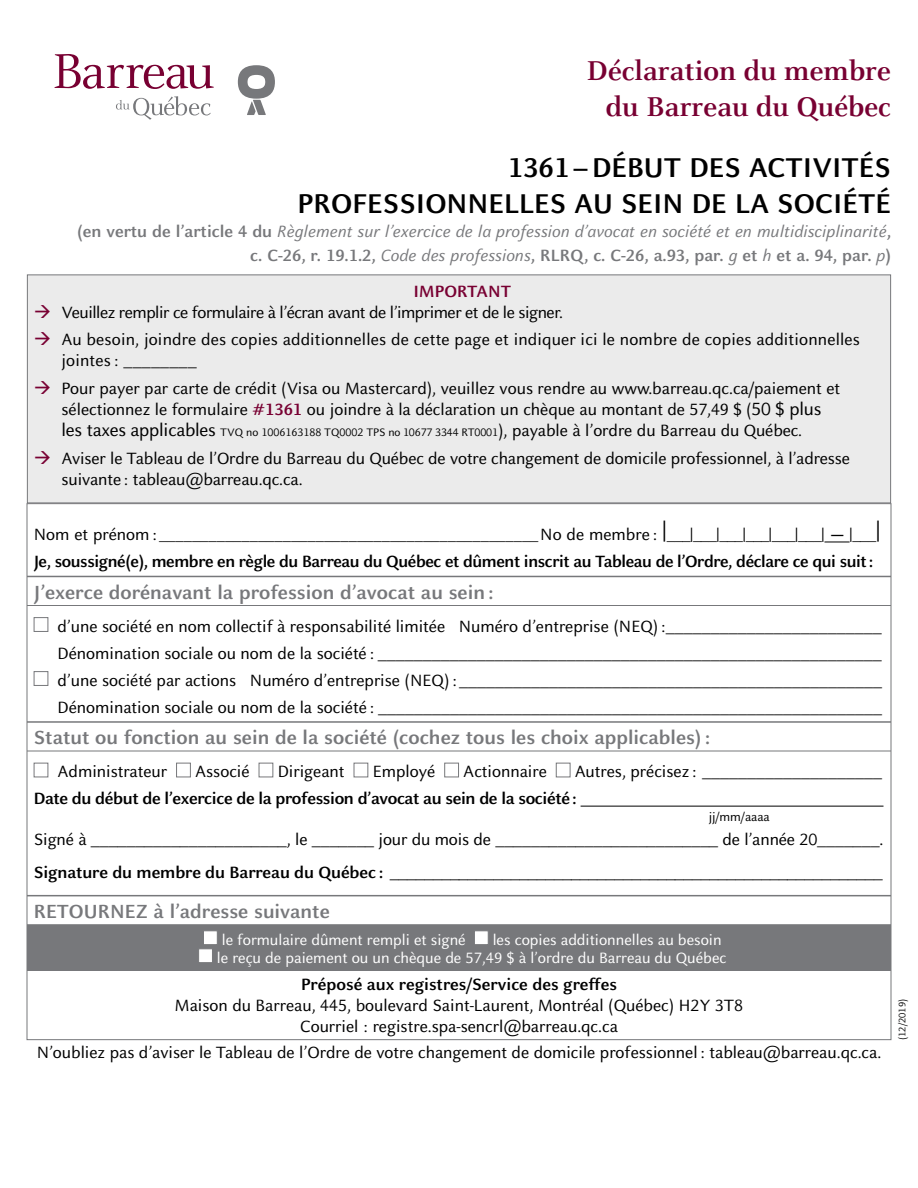
<style>
.page{position:relative;width:918px;height:1188px;background:#fff}
.page>*{position:absolute;margin:0;border:0;box-sizing:border-box;transform-origin:0 0}
.t1{font:700 30px/36px "Barreau Sans";color:#000;text-align:right}
.t2{font:700 30px/36px "Barreau";color:#780032;text-align:right}
.t3{font:700 21px "Barreau Sans";color:#77787b}
.t4{font:18px/21px "Barreau Sans";color:#000}
.t5{font:18px/27px "Helvetica Neue";color:#000;text-align:justify}
.t6{font:italic 18px/24px "Barreau Sans";color:#77787b;text-align:right}
.t7{font:700 18px "Barreau Sans";letter-spacing:-.02em;color:#000}
.t8{font:18px "Barreau Sans";letter-spacing:-.025em;color:#000}
.t9{font:700 18px "Barreau Sans";color:#000}
.t10{font:700 18px "Barreau Sans";color:#780032}
.t11{font:16.5px/18px "Barreau Sans";color:#fff;text-align:right}
.t12{font:16.5px "Helvetica Neue";color:#000}
.t13{font:13.5px "Barreau Sans";color:#000}
.t14{font:12px "Barreau Sans";color:#000}
.t15{font:10.5px "Barreau Sans";color:#000}
.s1{font-weight:700;font-style:normal}
.s2{color:#780032}
.s3{font-family:"Helvetica Neue"}
.s4{font-weight:700;color:#780032}
.s5{font-size:19.5px}
.s6{font-size:18px}
.s7{font-family:"Barreau Sans";font-size:18px}
.s8{font-family:"Barreau Sans"}
.s9{font-family:"Barreau Sans";font-weight:700}
</style>
<div class="page">
<div style="left:27px;top:925px;width:864px;height:46px;background:#77787b"></div>
<div style="left:27px;top:274px;width:864px;height:229px;background:#ebebeb;border:1px solid #77787b"></div>
<svg style="left:116px;top:96px;width:95px;height:24px"></svg>
<svg style="left:55px;top:54px;width:159px;height:35px"></svg>
<svg style="left:238px;top:65px;width:37px;height:50px"></svg>
<svg style="left:824px;top:542px;width:26px;height:1px"></svg>
<hr style="left:27px;top:576px;width:864px;height:1px;background:#77787b">
<hr style="left:27px;top:605px;width:864px;height:1px;background:#77787b">
<hr style="left:27px;top:721px;width:864px;height:2px;background:#77787b">
<hr style="left:27px;top:751px;width:864px;height:1px;background:#77787b">
<hr style="left:581px;top:806px;width:303px;height:1px;background:#000">
<hr style="left:27px;top:895px;width:864px;height:1px;background:#77787b">
<hr style="left:27px;top:924px;width:864px;height:1px;background:#77787b">
<div style="left:34px;top:617px;width:14px;height:15px;background:#fff;border:1px solid #77787b"></div>
<div style="left:34px;top:671px;width:14px;height:15px;background:#fff;border:1px solid #77787b"></div>
<div style="left:34px;top:763px;width:14px;height:14px;background:#fff;border:1px solid #77787b"></div>
<div style="left:176px;top:763px;width:15px;height:14px;background:#fff;border:1px solid #77787b"></div>
<div style="left:259px;top:763px;width:14px;height:14px;background:#fff;border:1px solid #77787b"></div>
<div style="left:354px;top:763px;width:14px;height:14px;background:#fff;border:1px solid #77787b"></div>
<div style="left:444px;top:763px;width:15px;height:14px;background:#fff;border:1px solid #77787b"></div>
<div style="left:556px;top:763px;width:14px;height:14px;background:#fff;border:1px solid #77787b"></div>
<div style="left:203px;top:930px;width:15px;height:15px;background:#fff;border:1px solid #77787b"></div>
<div style="left:474px;top:930px;width:15px;height:15px;background:#fff;border:1px solid #77787b"></div>
<div style="left:198px;top:948px;width:15px;height:15px;background:#fff;border:1px solid #77787b"></div>
<h1 class="t2" style="left:587px;top:53px;width:306px">Déclaration du membre du Barreau du Québec</h1>
<h1 class="t1" style="left:298px;top:149px;width:595px">1361–DÉBUT DES ACTIVITÉS<br>PROFESSIONNELLES AU SEIN DE LA SOCIÉTÉ</h1>
<p class="t6" style="left:77px;top:219px;width:815px"><span class="s1">(en vertu de l’article 4 du</span> Règlement sur l’exercice de la profession d’avocat en société et en multidisciplinarité<span class="s1">, c. C-26, r. 19.1.2,</span> Code des professions<span class="s1">, RLRQ, c. C-26, a.93, par.</span> g <span class="s1">et</span> h <span class="s1">et a. 94, par.</span> p<span class="s1">)</span></p>
<p class="t10" style="left:414px;top:281px;width:99px">IMPORTANT</p>
<p class="t8" style="left:34px;top:302px;width:531px"><span class="s2">→</span> Veuillez remplir ce formulaire à l’écran avant de l’imprimer et de le signer.</p>
<p class="t4" style="left:61px;top:330px;width:800px;text-indent:-28px"><span class="s2">→</span> Au besoin, joindre des copies additionnelles de cette page et indiquer ici le nombre de copies additionnelles jointes: <span class="s3">________</span></p>
<p class="t4" style="left:34px;top:378px;width:808px;text-align:center"><span class="s2">→</span> Pour payer par carte de crédit (Visa ou Mastercard), veuillez vous rendre au www.barreau.qc.ca/paiement et sélectionnez le formulaire <span class="s4">#1361</span> ou joindre à la déclaration un chèque au montant de 57,49 $ (<span class="s5">50 $ plus</span></p>
<p class="t14" style="left:62px;top:426px;width:742px"><span class="s5">les taxes applicables</span> TVQ no 1006163188 TQ0002 TPS no 10677 3344 RT0001<span class="s6">), payable à l’ordre du Barreau du Québec.</span></p>
<p class="t4" style="left:61px;top:448px;width:790px;text-indent:-28px"><span class="s2">→</span> Aviser le Tableau de l’Ordre du Barreau du Québec de votre changement de domicile professionnel, à l’adresse suivante : tableau@barreau.qc.ca.</p>
<p class="t12" style="left:34px;top:523px;width:848px"><span class="s7">Nom et prénom:</span>______________________________________________<span class="s7">No de membre :</span> <sup>|</sup>___<span class="s7">|</span>___<span class="s7">|</span>___<span class="s7">|</span>___<span class="s7">|</span>___<span class="s7">|</span>___<span class="s7">|</span> — <span class="s7">|</span>___<sup>|</sup></p>
<p class="t7" style="left:34px;top:552px;width:841px">Je, soussigné(e), membre en règle du Barreau du Québec et dûment inscrit au Tableau de l’Ordre, déclare ce qui suit:</p>
<p class="t3" style="left:34px;top:580px;width:462px">J’exerce dorénavant la profession d’avocat au sein:</p>
<p class="t4" style="left:58px;top:616px;width:826px">d’une société en nom collectif à responsabilité limitée Numéro d’entreprise (NEQ):<span class="s3">________________________</span></p>
<p class="t5" style="left:58px;top:640px;width:826px"><span class="s8">Dénomination sociale ou nom de la société :</span> ________________________________________________________ <span class="s8">d’une société par actions Numéro d’entreprise (NEQ):</span>_______________________________________________ <span class="s8">Dénomination sociale ou nom de la société :</span> ________________________________________________________</p>
<p class="t3" style="left:34px;top:726px;width:678px">Statut ou fonction au sein de la société (cochez tous les choix applicables):</p>
<p class="t4" style="left:58px;top:761px;width:111px">Administrateur</p>
<p class="t4" style="left:195px;top:761px;width:56px">Associé</p>
<p class="t4" style="left:278px;top:761px;width:68px">Dirigeant</p>
<p class="t4" style="left:373px;top:761px;width:64px">Employé</p>
<p class="t4" style="left:463px;top:761px;width:85px">Actionnaire</p>
<p class="t5" style="left:575px;top:758px;width:309px"><span class="s8">Autres, précisez :</span> ____________________</p>
<p class="t7" style="left:34px;top:789px;width:545px">Date du début de l’exercice de la profession d’avocat au sein de la société:</p>
<p class="t13" style="left:709px;top:809px;width:62px">jj/mm/aaaa</p>
<p class="t5" style="left:34px;top:823px;width:851px;line-height:33px"><span class="s8">Signé à</span> ______________________<span class="s8">, le</span> _______ <span class="s8">jour du mois de</span> _________________________ <span class="s8">de l’année 20</span>_______<span class="s8">.<br></span><span class="s9">Signature du membre du Barreau du Québec :</span> _________________________________________________________</p>
<p class="t3" style="left:34px;top:900px;width:298px">RETOURNEZ à l’adresse suivante</p>
<p class="t11" style="left:222px;top:931px;width:245px">le formulaire dûment rempli et signé</p>
<p class="t11" style="left:217px;top:931px;width:511px">les copies additionnelles au besoin<br>le reçu de paiement ou un chèque de 57,49 $ à l’ordre du Barreau du Québec</p>
<p class="t9" style="left:301px;top:974px;width:317px">Préposé aux registres/Service des greffes</p>
<p class="t4" style="left:175px;top:995px;width:570px;text-align:center">Maison du Barreau, 445, boulevard Saint-Laurent, Montréal (Québec) H2Y 3T8<br>Courriel : registre.spa-sencrl@barreau.qc.ca</p>
<p class="t4" style="left:37px;top:1042px;width:846px">N’oubliez pas d’aviser le Tableau de l’Ordre de votre changement de domicile professionnel: tableau@barreau.qc.ca.</p>
<p class="t15" style="left:896px;top:1040px;width:43px;rotate:-90deg">(12/2019)</p>
</div>
